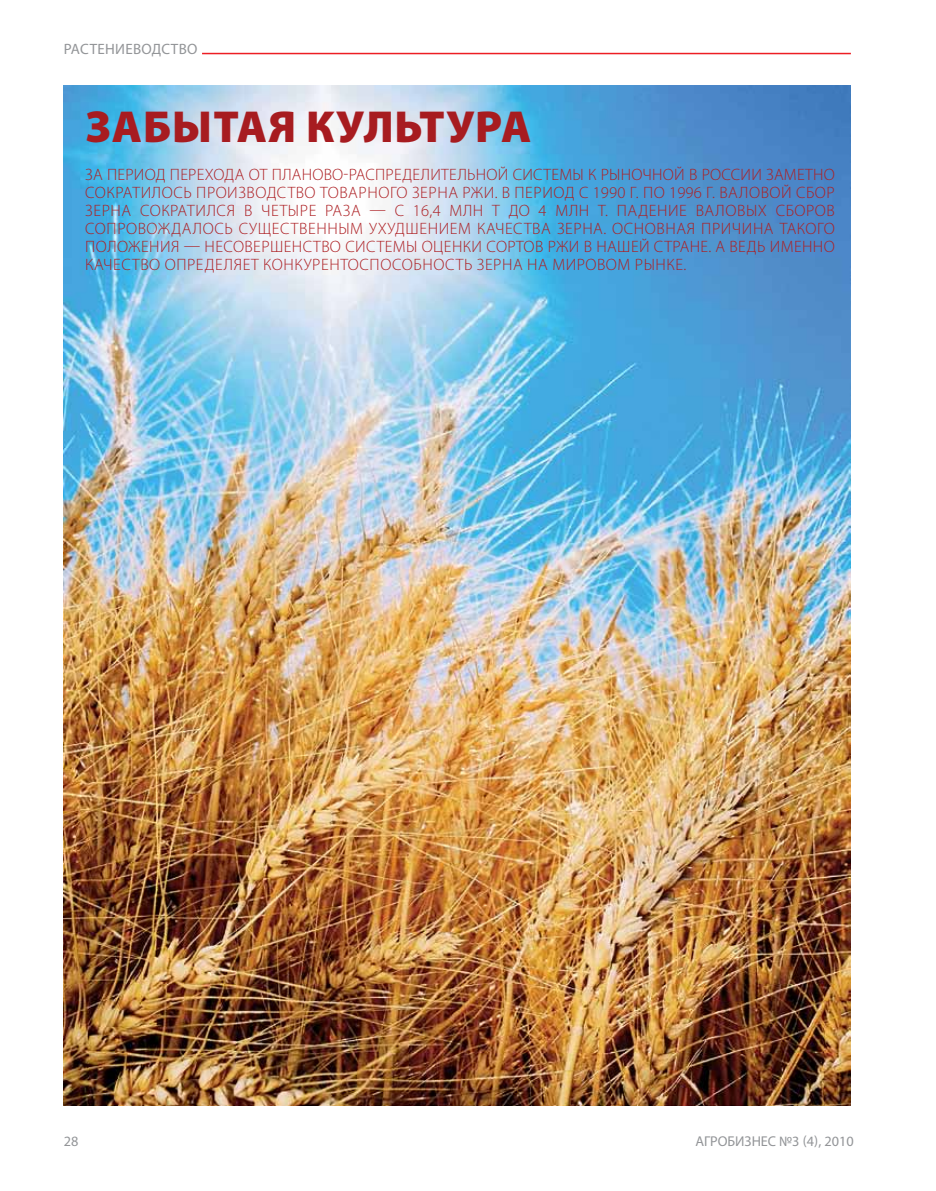
<style>
.page{position:relative;width:936px;height:1191px;background:#fff}
.page>*{position:absolute;margin:0;border:0;box-sizing:border-box;transform-origin:0 0}
.t1{font:900 45px "Myriad Pro";letter-spacing:.02em;color:#a71c20}
.t2{font:300 16.5px/18px "Myriad Pro";letter-spacing:.035em;color:#ad1f23;text-align:justify}
.t3{font:15px "Myriad Pro";letter-spacing:.01em;color:#939598}
.t4{font:14.25px "Myriad Pro";color:#939598}
</style>
<div class="page">
<img style="left:64px;top:85px;width:786px;height:1020px">
<hr style="left:202px;top:53px;width:648px;height:1px;background:#ed1e24">
<p class="t3" style="left:64px;top:40px;width:135px">РАСТЕ НИЕВОДСТВО</p>
<h1 class="t1" style="left:85px;top:97px;width:29px">Заб</h1>
<h1 class="t1" style="left:172px;top:97px;width:69px">ытая</h1>
<h1 class="t1" style="left:306px;top:97px;width:221px">культура</h1>
<p class="t2" style="left:85px;top:166px;width:751px">За период перехода от планово-распределительной системы к рыночной в России заметно сократилось производство товарного зерна ржи. В период с 1990 г. по 1996 г. валовой сбор зерна сократился в четыре раза — с 16,4 млн т до 4 млн т. Паден ие валовых сборов сопровождалось существенн ым ухудшен ием качества зерна. Основная причина такого положен ия — н есовершенство системы оцен ки сортов ржи в нашей стран е. А ведь именно качество определяет кон курентоспособность зерна на мировом рын ке.</p>
<p class="t4" style="left:64px;top:1132px;width:16px">28</p>
<p class="t4" style="left:695px;top:1132px;width:160px">АГРОБИЗНЕС №3 (4), 2010</p>
</div>
